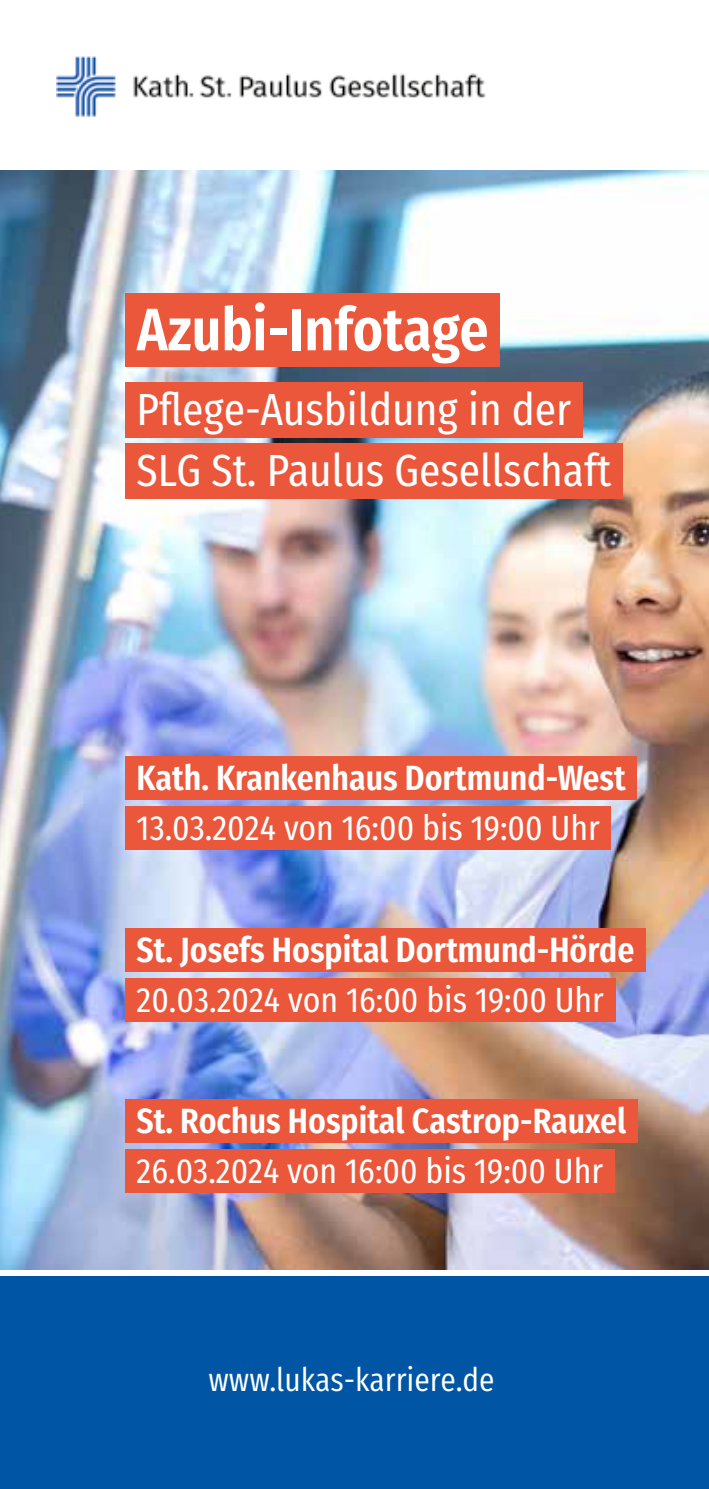
<style>
.page{position:relative;width:709px;height:1489px;background:#fff}
.page>*{position:absolute;margin:0;border:0;box-sizing:border-box;transform-origin:0 0}
.t1{font:600 60px "Fira Sans Condensed";color:#fff}
.t2{font:45px/60.8px "Fira Sans Condensed";color:#fff}
.t3{font:600 35px "Fira Sans Condensed";color:#fff}
.t4{font:35px "Fira Sans Condensed";color:#fff}
.t5{font:32.5px "Fira Sans Condensed";color:#fff}
</style>
<div class="page">
<img style="left:0;top:170px;width:709px;height:1099px">
<img style="left:57px;top:57px;width:429px;height:60px">
<div style="left:0;top:1276px;width:709px;height:212px;background:#0056a4"></div>
<div style="left:125px;top:293px;width:375px;height:74px;background:#ea573b"></div>
<div style="left:125px;top:382px;width:458px;height:56px;background:#ea573b"></div>
<div style="left:125px;top:443px;width:498px;height:55px;background:#ea573b"></div>
<div style="left:125px;top:756px;width:512px;height:44px;background:#ea573b"></div>
<div style="left:125px;top:806px;width:486px;height:44px;background:#ea573b"></div>
<div style="left:125px;top:927px;width:520px;height:44px;background:#ea573b"></div>
<div style="left:125px;top:977px;width:490px;height:44px;background:#ea573b"></div>
<div style="left:125px;top:1099px;width:512px;height:44px;background:#ea573b"></div>
<div style="left:125px;top:1149px;width:489px;height:44px;background:#ea573b"></div>
<h1 class="t1" style="left:137px;top:274px;width:353px">Azubi-Infotage</h1>
<p class="t2" style="left:137px;top:374px;width:476px">Pflege-Ausbildung in der<br>SLG St. Paulus Gesellschaft</p>
<p class="t3" style="left:137px;top:745px;width:490px">Kath. Krankenhaus Dortmund-West</p>
<p class="t4" style="left:137px;top:795px;width:465px">13.03.2024 von 16:00 bis 19:00 Uhr</p>
<p class="t3" style="left:137px;top:917px;width:499px">St. Josefs Hospital Dortmund-Hörde</p>
<p class="t4" style="left:137px;top:967px;width:469px">20.03.2024 von 16:00 bis 19:00 Uhr</p>
<p class="t3" style="left:137px;top:1088px;width:491px">St. Rochus Hospital Castrop-Rauxel</p>
<p class="t4" style="left:137px;top:1138px;width:468px">26.03.2024 von 16:00 bis 19:00 Uhr</p>
<p class="t5" style="left:208px;top:1349px;width:287px">www.lukas-karriere.de</p>
</div>
